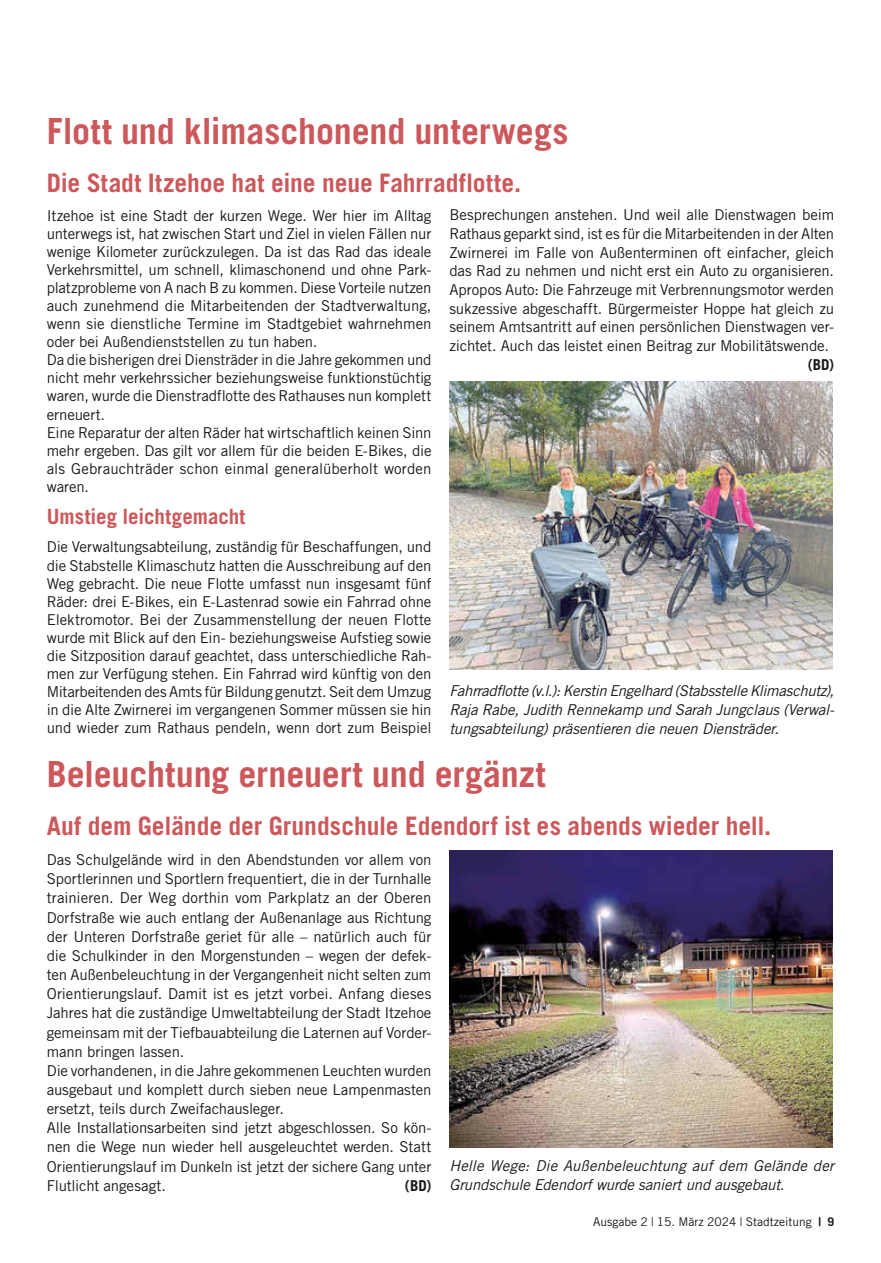
<style>
.page{position:relative;width:881px;height:1263px;background:#fff}
.page>*{position:absolute;margin:0;border:0;box-sizing:border-box;transform-origin:0 0}
.t1{font:700 36px "Trade Gothic LT";letter-spacing:-.005em;color:#cc585b}
.t2{font:700 25.5px "Trade Gothic LT";color:#cc585b}
.t3{font:700 21px "Trade Gothic LT";color:#cc585b}
.t4{font:15px/18.1px "Trade Gothic LT";letter-spacing:-.01em;color:#1a1a18}
.t5{font:italic 15px/18.6px "Trade Gothic LT";letter-spacing:-.005em;color:#1a1a18;text-align:justify}
.t6{font:700 15px "Trade Gothic LT";color:#1a1a18}
.t7{font:12px "Trade Gothic LT";color:#1a1a18}
.s1{font-weight:700}
</style>
<div class="page">
<img style="left:449px;top:382px;width:383px;height:287px">
<img style="left:449px;top:850px;width:383px;height:298px">
<h1 class="t1" style="left:47px;top:109px;width:523px">Flott und klimaschonend unterwegs</h1>
<h2 class="t2" style="left:47px;top:167px;width:475px">Die Stadt Itzehoe hat eine neue Fahrradflotte.</h2>
<p class="t4" style="left:47px;top:206px;width:386px">Itzehoe ist eine Stadt der kurzen Wege. Wer hier im Alltag unterwegs ist, hat zwischen Start und Ziel in vielen Fällen nur wenige Kilometer zurückzulegen. Da ist das Rad das ideale Verkehrsmittel, um schnell, klimaschonend und ohne Park&shy;platzprobleme von A nach B zu kommen. Diese Vorteile nutzen auch zunehmend die Mitarbeitenden der Stadtverwaltung, wenn sie dienstliche Termine im Stadtgebiet wahrnehmen oder bei Außendienststellen zu tun haben.<br>Da die bisherigen drei Diensträder in die Jahre gekommen und nicht mehr verkehrssicher beziehungsweise funktionstüchtig waren, wurde die Dienstradflotte des Rathauses nun komplett erneuert.<br>Eine Reparatur der alten Räder hat wirtschaftlich keinen Sinn mehr ergeben. Das gilt vor allem für die beiden E-Bikes, die als Gebrauchträder schon einmal generalüberholt worden waren.</p>
<h3 class="t3" style="left:47px;top:503px;width:200px">Umstieg leichtgemacht</h3>
<p class="t4" style="left:47px;top:538px;width:386px;text-align:justify">Die Verwaltungsabteilung, zuständig für Beschaffungen, und die Stabstelle Klimaschutz hatten die Ausschreibung auf den Weg gebracht. Die neue Flotte umfasst nun insgesamt fünf Räder: drei E-Bikes, ein E-Lastenrad sowie ein Fahrrad ohne Elektromotor. Bei der Zusammenstellung der neuen Flotte wurde mit Blick auf den Ein- beziehungsweise Aufstieg sowie die Sitzposition darauf geachtet, dass unterschiedliche Rah&shy;men zur Verfügung stehen. Ein Fahrrad wird künftig von den Mitarbeitenden des Amts für Bildung genutzt. Seit dem Umzug in die Alte Zwirnerei im vergangenen Sommer müssen sie hin und wieder zum Rathaus pendeln, wenn dort zum Beispiel</p>
<p class="t4" style="left:449px;top:206px;width:386px;line-height:18.6px;text-align:justify">Besprechungen anstehen. Und weil alle Dienstwagen beim Rathaus geparkt sind, ist es für die Mitarbeitenden in der Alten Zwirnerei im Falle von Außenterminen oft einfacher, gleich das Rad zu nehmen und nicht erst ein Auto zu organisieren.<br>Apropos Auto: Die Fahrzeuge mit Verbrennungsmotor werden sukzessive abgeschafft. Bürgermeister Hoppe hat gleich zu seinem Amtsantritt auf einen persönlichen Dienstwagen ver&shy;zichtet. Auch das leistet einen Beitrag zur Mobilitätswende.</p>
<p class="t6" style="left:807px;top:355px;width:28px">(BD)</p>
<p class="t5" style="left:449px;top:681px;width:386px">Fahrradflotte (v.l.): Kerstin Engelhard (Stabsstelle Klimaschutz), Raja Rabe, Judith Rennekamp und Sarah Jungclaus (Verwal&shy;tungsabteilung) präsentieren die neuen Diensträder.</p>
<h1 class="t1" style="left:47px;top:752px;width:500px">Beleuchtung erneuert und ergänzt</h1>
<h2 class="t2" style="left:47px;top:811px;width:725px">Auf dem Gelände der Grundschule Edendorf ist es abends wieder hell.</h2>
<p class="t4" style="left:47px;top:850px;width:386px;line-height:19.2px">Das Schulgelände wird in den Abendstunden vor allem von Sportlerinnen und Sportlern frequentiert, die in der Turnhalle trainieren. Der Weg dorthin vom Parkplatz an der Oberen Dorfstraße wie auch entlang der Außenanlage aus Richtung der Unteren Dorfstraße geriet für alle – natürlich auch für die Schulkinder in den Morgenstunden – wegen der defek&shy;ten Außenbeleuchtung in der Vergangenheit nicht selten zum Orientierungslauf. Damit ist es jetzt vorbei. Anfang dieses Jahres hat die zuständige Umweltabteilung der Stadt Itzehoe gemeinsam mit der Tiefbauabteilung die Laternen auf Vorder&shy;mann bringen lassen.<br>Die vorhandenen, in die Jahre gekommenen Leuchten wurden ausgebaut und komplett durch sieben neue Lampenmasten ersetzt, teils durch Zweifachausleger.<br>Alle Installationsarbeiten sind jetzt abgeschlossen. So kön&shy;nen die Wege nun wieder hell ausgeleuchtet werden. Statt Orientierungslauf im Dunkeln ist jetzt der sichere Gang unter Flutlicht angesagt.</p>
<p class="t5" style="left:449px;top:1156px;width:386px;line-height:19px">Helle Wege: Die Außenbeleuchtung auf dem Gelände der<br>Grundschule Edendorf wurde saniert und ausgebaut.</p>
<p class="t6" style="left:405px;top:1176px;width:28px">(BD)</p>
<p class="t7" style="left:592px;top:1214px;width:242px">Ausgabe 2 | 15. März 2024 | Stadtzeitung <span class="s1">| 9</span></p>
</div>
